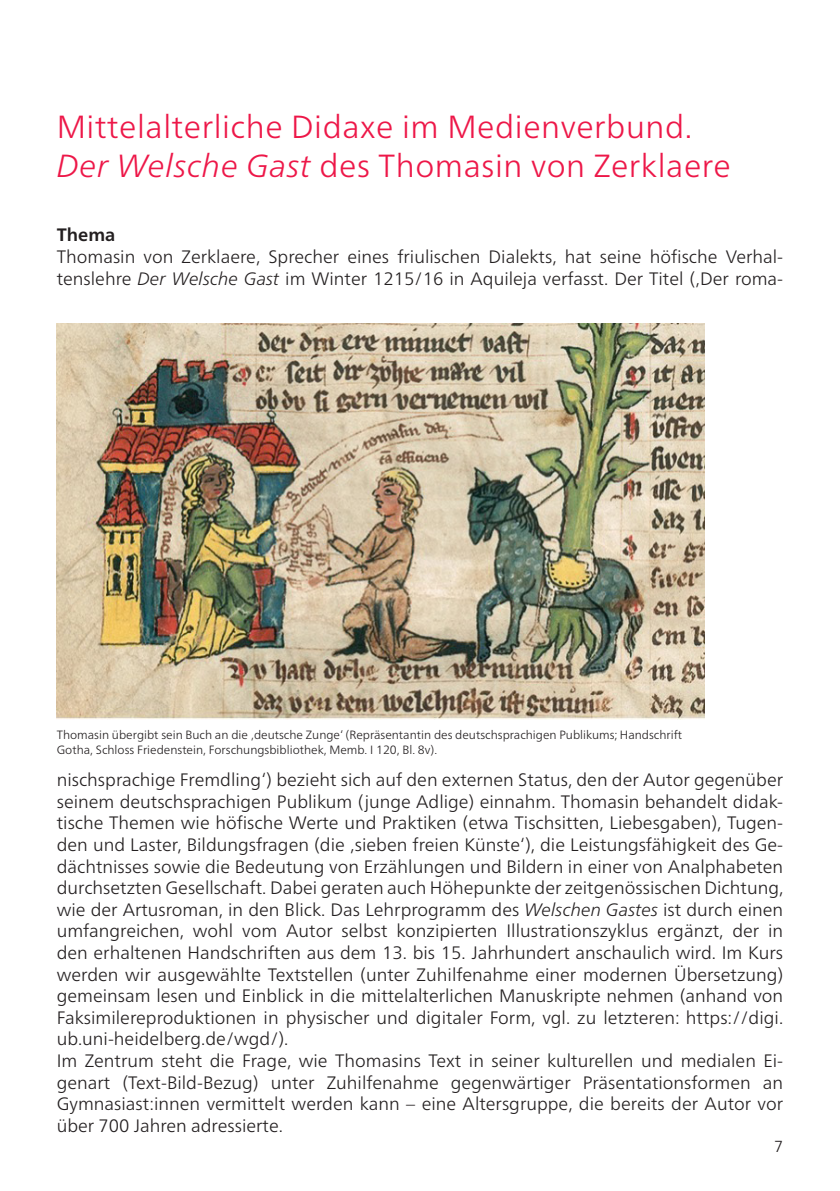
<style>
.page{position:relative;width:840px;height:1191px;background:#fff}
.page>*{position:absolute;margin:0;border:0;box-sizing:border-box;transform-origin:0 0}
.KVV_Überschrift_Kapi{font:300 32px "Frutiger Neue LT Pro";letter-spacing:.02em;color:#ed1748}
.KVV_Text_Standard{font:300 18px/21.6px "Frutiger Neue LT Pro";color:#231f20}
.KVV_Text_Standard-2{font:700 18px "Frutiger Neue LT Pro";color:#231f20}
.t1{font:300 16px "Frutiger Neue LT Pro";color:#231f20}
.Bildbeschreibung{font:300 12px/14.4px "Frutiger Neue LT Pro";color:#231f20}
.s1{font-style:italic}
</style>
<div class="page">
<img style="left:57px;top:323px;width:647px;height:397px">
<p class="KVV_Überschrift_Kapi" style="left:57px;top:108px;width:632px">Mittelalterliche Didaxe im Medienverbund.</p>
<p class="KVV_Überschrift_Kapi" style="left:57px;top:146px;width:675px"><span class="s1">Der Welsche Gast</span> des Thomasin von Zerklaere</p>
<p class="KVV_Text_Standard-2" style="left:57px;top:224px;width:60px">Thema</p>
<p class="KVV_Text_Standard" style="left:57px;top:246px;width:727px">Thomasin von Zerklaere, Sprecher eines friulischen Dialekts, hat seine höfische Verhal&shy;tenslehre <span class="s1">Der Welsche Gast</span> im Winter 1215/16 in Aquileja verfasst. Der Titel (‚Der roma-</p>
<p class="Bildbeschreibung" style="left:57px;top:728px;width:626px">Thomasin übergibt sein Buch an die ‚deutsche Zunge‘ (Repräsentantin des deutschsprachigen Publikums; Handschrift<br>Gotha, Schloss Friedenstein, Forschungsbibliothek, Memb. I 120, Bl. 8v).</p>
<p class="KVV_Text_Standard" style="left:57px;top:769px;width:727px">nischsprachige Fremdling‘) bezieht sich auf den externen Status, den der Autor gegenüber seinem deutschsprachigen Publikum (junge Adlige) einnahm. Thomasin behandelt didak&shy;tische Themen wie höfische Werte und Praktiken (etwa Tischsitten, Liebesgaben), Tugen&shy;den und Laster, Bildungsfragen (die ‚sieben freien Künste‘), die Leistungsfähigkeit des Ge&shy;dächtnisses sowie die Bedeutung von Erzählungen und Bildern in einer von Analphabeten durchsetzten Gesellschaft. Dabei geraten auch Höhepunkte der zeitgenössischen Dichtung, wie der Artusroman, in den Blick. Das Lehrprogramm des <span class="s1">Welschen Gastes</span> ist durch einen umfangreichen, wohl vom Autor selbst konzipierten Illustrationszyklus ergänzt, der in den erhaltenen Handschriften aus dem 13. bis 15. Jahrhundert anschaulich wird. Im Kurs werden wir ausgewählte Textstellen (unter Zuhilfenahme einer modernen Übersetzung) gemeinsam lesen und Einblick in die mittelalterlichen Manuskripte nehmen (anhand von Faksimilereproduktionen in physischer und digitaler Form, vgl. zu letzteren: https://digi. ub.uni-heidelberg.de/wgd/).</p>
<p class="KVV_Text_Standard" style="left:57px;top:1049px;width:727px;text-align:justify">Im Zentrum steht die Frage, wie Thomasins Text in seiner kulturellen und medialen Ei&shy;genart (Text-Bild-Bezug) unter Zuhilfenahme gegenwärtiger Präsentationsformen an Gymnasiast:innen vermittelt werden kann – eine Altersgruppe, die bereits der Autor vor über 700 Jahren adressierte.</p>
<p class="t1" style="left:773px;top:1137px;width:11px">7</p>
</div>
